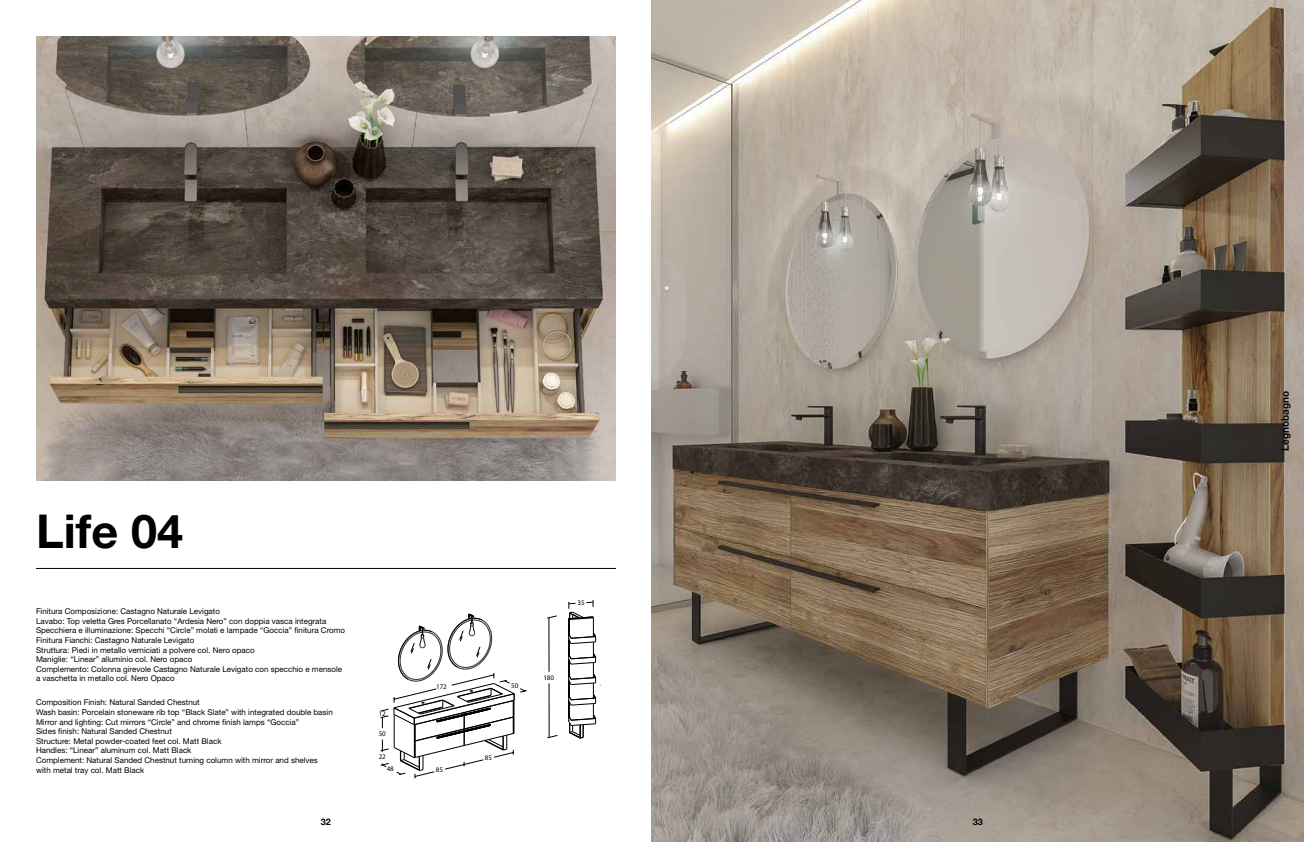
<style>
.page{position:relative;width:1304px;height:842px;background:#fff}
.page>*{position:absolute;margin:0;border:0;box-sizing:border-box;transform-origin:0 0}
.t1{font:700 46.8px "Helvetica Neue LT Std";color:#000}
.t2{font:700 10px "Helvetica Neue";color:#000}
.t3{font:700 9px "Helvetica Neue";color:#000}
.t4{font:8px/9.6px "Helvetica Neue LT Std";color:#000}
.t5{font:300 7px "Futura BT";color:#000}
</style>
<div class="page">
<img style="left:652px;top:0;width:652px;height:842px">
<img style="left:36px;top:36px;width:580px;height:445px">
<hr style="left:36px;top:568px;width:580px;height:1px;background:#000">
<svg style="left:547px;top:616px;width:10px;height:2px"></svg>
<svg style="left:547px;top:735px;width:11px;height:3px"></svg>
<hr style="left:549px;top:618px;width:1px;height:54px;background:#000">
<hr style="left:549px;top:683px;width:1px;height:54px;background:#000">
<svg style="left:568px;top:600px;width:29px;height:139px"></svg>
<svg style="left:380px;top:614px;width:147px;height:165px"></svg>
<h1 class="t1" style="left:36px;top:502px;width:149px">Life 04</h1>
<p class="t4" style="left:36px;top:606px;width:311px">Finitura Composizione: Castagno Naturale Levigato<br>Lavabo: Top veletta Gres Porcellanato “Ardesia Nero” con doppia vasca integrata Specchiera e illuminazione: Specchi “Circle” molati e lampade “Goccia” finitura Cromo Finitura Fianchi: Castagno Naturale Levigato<br>Struttura: Piedi in metallo verniciati a polvere col. Nero opaco<br>Maniglie: “Linear” alluminio col. Nero opaco<br>Complemento: Colonna girevole Castagno Naturale Levigato con specchio e mensole a vaschetta in metallo col. Nero Opaco</p>
<p class="t4" style="left:36px;top:698px;width:298px">Composition Finish: Natural Sanded Chestnut<br>Wash basin: Porcelain stoneware rib top “Black Slate” with integrated double basin Mirror and lighting: Cut mirrors “Circle” and chrome finish lamps “Goccia”<br>Sides finish: Natural Sanded Chestnut<br>Structure: Metal powder-coated feet col. Matt Black<br>Handles: “Linear” aluminum col. Matt Black<br>Complement: Natural Sanded Chestnut turning column with mirror and shelves with metal tray col. Matt Black</p>
<p class="t5" style="left:379px;top:709px;width:9px">12</p>
<p class="t5" style="left:379px;top:729px;width:9px">50</p>
<p class="t5" style="left:379px;top:753px;width:9px">22</p>
<p class="t5" style="left:387px;top:764px;width:9px">48</p>
<p class="t5" style="left:436px;top:682px;width:12px">172</p>
<p class="t5" style="left:436px;top:765px;width:9px">85</p>
<p class="t5" style="left:577px;top:598px;width:9px">35</p>
<p class="t5" style="left:511px;top:681px;width:9px">50</p>
<p class="t5" style="left:543px;top:673px;width:12px">180</p>
<p class="t5" style="left:485px;top:754px;width:9px">85</p>
<p class="t3" style="left:321px;top:815px;width:12px">32</p>
<p class="t3" style="left:973px;top:815px;width:12px">33</p>
<p class="t2" style="left:1277px;top:451px;width:61px;rotate:-90deg">Legnobagno</p>
</div>
